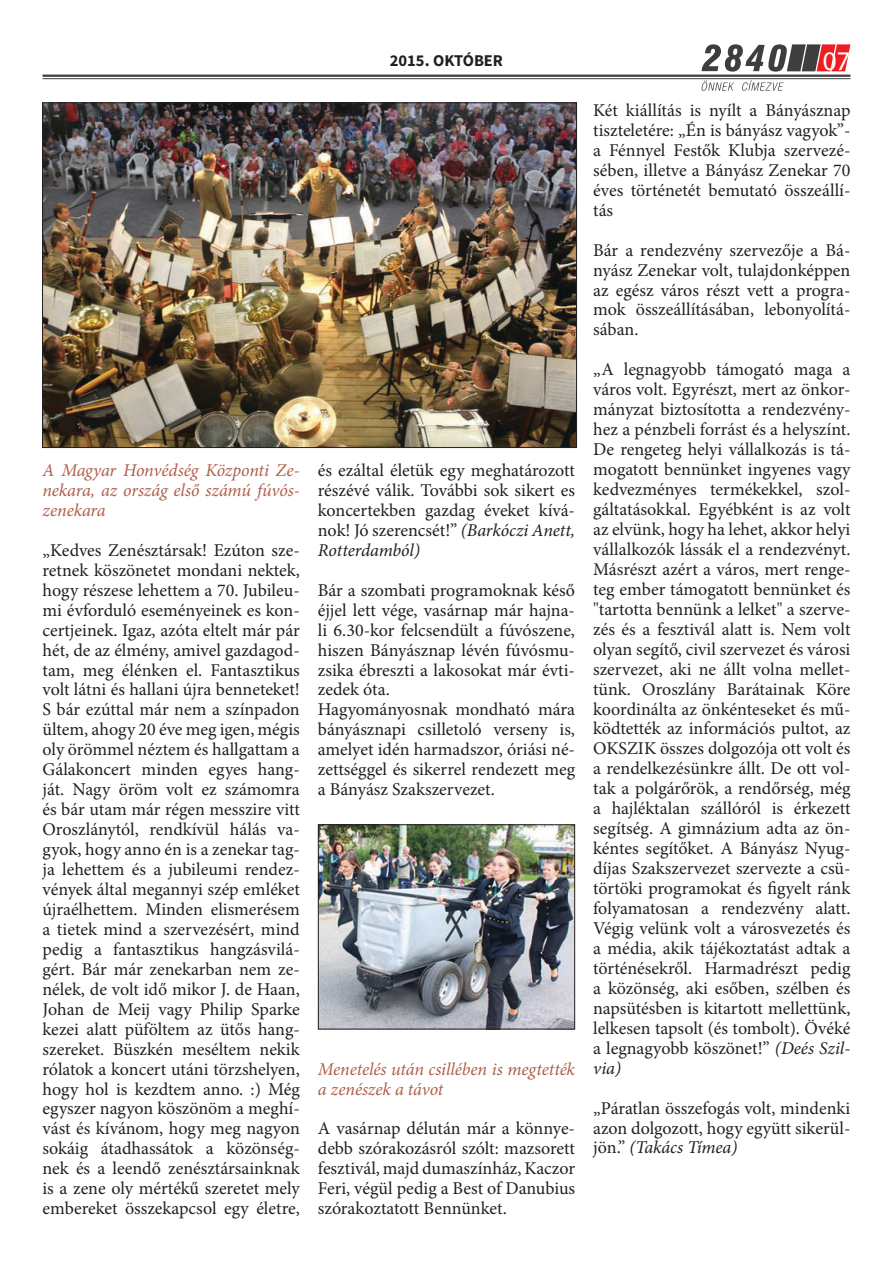
<style>
.page{position:relative;width:893px;height:1263px;background:#fff}
.page>*{position:absolute;margin:0;border:0;box-sizing:border-box;transform-origin:0 0}
.t1{font:27px "Myriad Pro";color:#fff}
.t2{font:18px/20px "Minion Pro";color:#231f20;text-align:justify}
.t3{font:italic 18px/20px "Minion Pro";letter-spacing:-.005em;color:#af5e4a;text-align:justify}
.t4{font:700 16.5px "Source Sans Pro";color:#231f20}
.s1{font-style:italic}
</style>
<div class="page">
<svg style="left:702px;top:44px;width:148px;height:28px"></svg>
<svg style="left:702px;top:80px;width:32px;height:11px"></svg>
<svg style="left:742px;top:80px;width:41px;height:11px"></svg>
<hr style="left:43px;top:75px;width:807px;height:2px;background:#3e3e3f">
<hr style="left:43px;top:78px;width:807px;height:1px;background:#3e3e3f">
<img style="left:44px;top:104px;width:531px;height:342px">
<img style="left:320px;top:826px;width:253px;height:201px">
<div style="left:318px;top:824px;width:257px;height:205px;border:1px solid #231f20"></div>
<p class="t3" style="left:43px;top:460px;width:259px">A Magyar Honvédség Központi Ze&shy;nekara, az ország első számú fúvós&shy;zenekara</p>
<p class="t2" style="left:43px;top:540px;width:259px">„Kedves Zenésztársak! Ezúton sze&shy;retnek köszönetet mondani nektek, hogy részese lehettem a 70. Jubileu&shy;mi évforduló eseményeinek es kon&shy;certjeinek. Igaz, azóta eltelt már pár hét, de az élmény, amivel gazdagod&shy;tam, meg élénken el. Fantasztikus volt látni és hallani újra benneteket!<br>S bár ezúttal már nem a színpadon ültem, ahogy 20 éve meg igen, mégis oly örömmel néztem és hallgattam a Gálakoncert minden egyes hang&shy;ját. Nagy öröm volt ez számomra és bár utam már régen messzire vitt Oroszlánytól, rendkívül hálás va&shy;gyok, hogy anno én is a zenekar tag&shy;ja lehettem és a jubileumi rendez&shy;vények által megannyi szép emléket újraélhettem. Minden elismerésem a tietek mind a szervezésért, mind pedig a fantasztikus hangzásvilá&shy;gért. Bár már zenekarban nem ze&shy;nélek, de volt idő mikor J. de Haan, Johan de Meij vagy Philip Sparke kezei alatt püföltem az ütős hang&shy;szereket. Büszkén meséltem nekik rólatok a koncert utáni törzshelyen, hogy hol is kezdtem anno. :) Még egyszer nagyon köszönöm a meghí&shy;vást és kívánom, hogy meg nagyon sokáig átadhassátok a közönség&shy;nek és a leendő zenésztársainknak is a zene oly mértékű szeretet mely embereket összekapcsol egy életre,</p>
<p class="t4" style="left:390px;top:50px;width:115px">2015. OKTÓBER</p>
<p class="t1" style="left:823px;top:45px;width:29px">07</p>
<p class="t2" style="left:318px;top:460px;width:259px">és ezáltal életük egy meghatározott részévé válik. További sok sikert es koncertekben gazdag éveket kívá&shy;nok! Jó szerencsét!” <span class="s1">(Barkóczi Anett, Rotterdamból)</span></p>
<p class="t2" style="left:318px;top:580px;width:259px">Bár a szombati programoknak késő éjjel lett vége, vasárnap már hajna&shy;li 6.30-kor felcsendült a fúvószene, hiszen Bányásznap lévén fúvósmu&shy;zsika ébreszti a lakosokat már évti&shy;zedek óta.</p>
<p class="t2" style="left:318px;top:700px;width:259px">Hagyományosnak mondható mára bányásznapi csilletoló verseny is, amelyet idén harmadszor, óriási né&shy;zettséggel és sikerrel rendezett meg a Bányász Szakszervezet.</p>
<p class="t3" style="left:318px;top:1059px;width:259px">Menetelés után csillében is megtették a zenészek a távot</p>
<p class="t2" style="left:318px;top:1119px;width:259px">A vasárnap délután már a könnye&shy;debb szórakozásról szólt: mazsorett fesztivál, majd dumaszínház, Kaczor Feri, végül pedig a Best of Danubius szórakoztatott Bennünket.</p>
<p class="t2" style="left:593px;top:100px;width:259px">Két kiállítás is nyílt a Bányásznap tiszteletére: „Én is bányász vagyok”- a Fénnyel Festők Klubja szervezé&shy;sében, illetve a Bányász Zenekar 70 éves történetét bemutató összeállí&shy;tás</p>
<p class="t2" style="left:593px;top:240px;width:259px">Bár a rendezvény szervezője a Bá&shy;nyász Zenekar volt, tulajdonképpen az egész város részt vett a progra&shy;mok összeállításában, lebonyolítá&shy;sában.</p>
<p class="t2" style="left:593px;top:360px;width:259px">„A legnagyobb támogató maga a város volt. Egyrészt, mert az önkor&shy;mányzat biztosította a rendezvény&shy;hez a pénzbeli forrást és a helyszínt.<br>De rengeteg helyi vállalkozás is tá&shy;mogatott bennünket ingyenes vagy kedvezményes termékekkel, szol&shy;gáltatásokkal. Egyébként is az volt az elvünk, hogy ha lehet, akkor helyi vállalkozók lássák el a rendezvényt.<br>Másrészt azért a város, mert renge&shy;teg ember támogatott bennünket és "tartotta bennünk a lelket" a szerve&shy;zés és a fesztivál alatt is. Nem volt olyan segítő, civil szervezet és városi szervezet, aki ne állt volna mellet&shy;tünk. Oroszlány Barátainak Köre koordinálta az önkénteseket és mű&shy;ködtették az információs pultot, az OKSZIK összes dolgozója ott volt és a rendelkezésünkre állt. De ott vol&shy;tak a polgárőrök, a rendőrség, még a hajléktalan szállóról is érkezett segítség. A gimnázium adta az ön&shy;kéntes segítőket. A Bányász Nyug&shy;díjas Szakszervezet szervezte a csü&shy;törtöki programokat és figyelt ránk folyamatosan a rendezvény alatt.<br>Végig velünk volt a városvezetés és a média, akik tájékoztatást adtak a történésekről. Harmadrészt pedig a közönség, aki esőben, szélben és napsütésben is kitartott mellettünk, lelkesen tapsolt (és tombolt). Övéké a legnagyobb köszönet!” <span class="s1">(Deés Szil&shy;via)</span></p>
<p class="t2" style="left:593px;top:1098px;width:259px">„Páratlan összefogás volt, mindenki azon dolgozott, hogy együtt sikerül&shy;jön.” <span class="s1">(Takács Tímea)</span></p>
</div>
